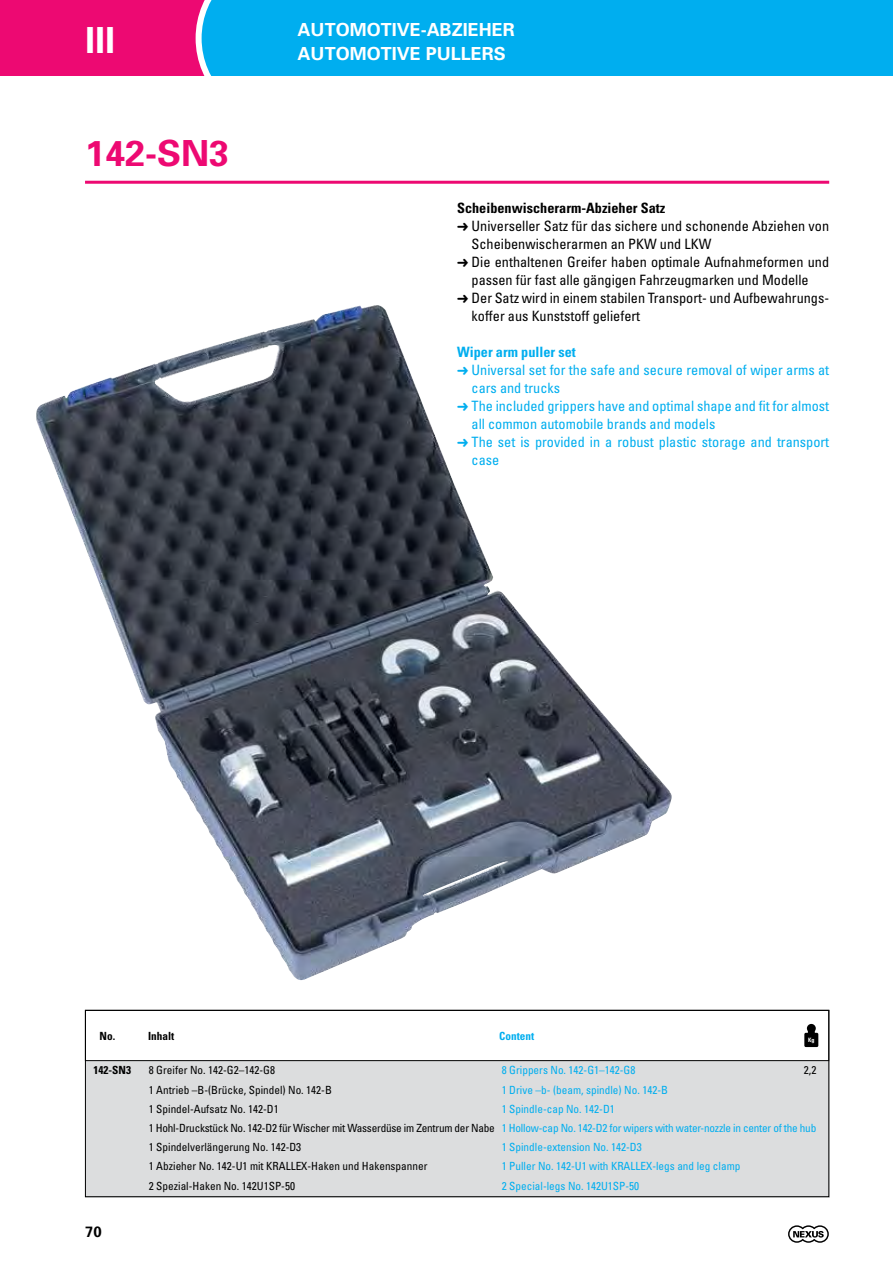
<style>
.page{position:relative;width:893px;height:1263px;background:#fff}
.page>*{position:absolute;margin:0;border:0;box-sizing:border-box;transform-origin:0 0}
.t1{font:700 36px "Univers";color:#ed0972}
.t2{font:700 36px "Univers";color:#fff}
.t3{font:700 18px/24px "Univers";color:#fff}
.t4{font:700 15px "Univers";color:#000}
.t5{font:condensed 14.25px "Univers";color:#000}
.t6{font:condensed 14.25px "Univers";color:#00aeef}
.t7{font:700 condensed 14.25px "Univers";color:#000}
.t8{font:700 condensed 14.25px "Univers";color:#00aeef}
.t9{font:condensed 11.25px/19.2px "Univers";letter-spacing:-.02em;color:#000}
.t10{font:condensed 11.25px "Univers";color:#000}
.t11{font:condensed 11.25px "Univers";color:#00aeef}
.t12{font:700 condensed 11.25px "Univers";color:#000}
.t13{font:700 condensed 11.25px "Univers";color:#00aeef}
.t14{font:700 condensed 6px "Univers";color:#fff}
.s1{font-family:"Dingb Nr 4";font-stretch:normal;font-size:10.5px}
.s2{color:#00aeef}
</style>
<div class="page">
<div style="left:0;top:0;width:230px;height:77px;background:#ed0972"></div>
<svg style="left:196px;top:0;width:102px;height:77px;background:#18afed"></svg>
<div style="left:298px;top:0;width:595px;height:77px;background:#00aeef"></div>
<svg style="left:788px;top:1225px;width:41px;height:18px"></svg>
<hr style="left:85px;top:181px;width:744px;height:3px;background:#ed0972">
<img style="left:36px;top:305px;width:636px;height:675px">
<div style="left:85px;top:1061px;width:744px;height:136px;background:#dcddde"></div>
<div style="left:85px;top:1010px;width:744px;height:51px;border:1px solid #000"></div>
<div style="left:85px;top:1010px;width:744px;height:187px;border:1px solid #000"></div>
<svg style="left:804px;top:1024px;width:14px;height:23px"></svg>
<h1 class="t2" style="left:85px;top:17px;width:32px">III</h1>
<h1 class="t1" style="left:85px;top:130px;width:146px">142-SN3</h1>
<p class="t3" style="left:298px;top:17px;width:218px">AUTOMOTIVE-ABZIEHER<br>AUTOMOTIVE PULLERS</p>
<p class="t7" style="left:457px;top:200px;width:210px">Scheibenwischerarm-Abzieher Satz</p>
<p class="t5" style="left:457px;top:217px;width:374px"><span class="s1">L</span> Universeller Satz für das sichere und schonende Abziehen von</p>
<p class="t5" style="left:472px;top:235px;width:241px">Scheibenwischerarmen an PKW und LKW</p>
<p class="t5" style="left:457px;top:253px;width:374px"><span class="s1">L</span> Die enthaltenen Greifer haben optimale Aufnahmeformen und</p>
<p class="t5" style="left:472px;top:271px;width:339px">passen für fast alle gängigen Fahrzeugmarken und Modelle</p>
<p class="t5" style="left:457px;top:289px;width:374px"><span class="s1">L</span> Der Satz wird in einem stabilen Transport- und Aufbewahrungs-</p>
<p class="t5" style="left:472px;top:307px;width:170px">koffer aus Kunststoff geliefert</p>
<p class="t8" style="left:457px;top:344px;width:120px">Wiper arm puller set</p>
<p class="t6" style="left:457px;top:361px;width:374px"><span class="s1">L</span> Universal set for the safe and secure removal of wiper arms at</p>
<p class="t6" style="left:472px;top:379px;width:90px">cars and trucks</p>
<p class="t6" style="left:457px;top:397px;width:373px"><span class="s1">L</span> The included grippers have and optimal shape and fit for almost</p>
<p class="t6" style="left:472px;top:415px;width:245px">all common automobile brands and models</p>
<p class="t6" style="left:457px;top:433px;width:374px"><span class="s1">L</span> The set is provided in a robust plastic storage and transport</p>
<p class="t6" style="left:472px;top:451px;width:29px">case</p>
<p class="t12" style="left:100px;top:1029px;width:17px">No.</p>
<p class="t12" style="left:148px;top:1029px;width:28px">Inhalt</p>
<p class="t13" style="left:499px;top:1029px;width:37px">Content</p>
<p class="t14" style="left:808px;top:1036px;width:8px">Kg</p>
<p class="t12" style="left:94px;top:1063px;width:39px">142-SN3</p>
<p class="t10" style="left:149px;top:1063px;width:128px">8 Greifer No. 142-G2–142-G8</p>
<p class="t11" style="left:502px;top:1063px;width:135px">8 Grippers No. 142-G1–142-G8</p>
<p class="t10" style="left:804px;top:1063px;width:14px">2,2</p>
<p class="t10" style="left:149px;top:1082px;width:185px">1 Antrieb –B-(Brücke, Spindel) No. 142-B</p>
<p class="t11" style="left:502px;top:1082px;width:168px">1 Drive –b- (beam, spindle) No. 142-B</p>
<p class="t10" style="left:149px;top:1102px;width:131px">1 Spindel-Aufsatz No. 142-D1</p>
<p class="t9" style="left:149px;top:1099px;width:669px;text-indent:353px"><span class="s2">1 Spindle-cap No. 142-D1<br></span>1 Hohl-Druckstück No. 142-D2 für Wischer mit Wasserdüse im Zentrum der Nabe <span class="s2">1 Hollow-cap No. 142-D2 for wipers with water-nozzle in center of the hub<br></span>1 Spindelverlängerung No. 142-D3</p>
<p class="t11" style="left:502px;top:1140px;width:141px">1 Spindle-extension No. 142-D3</p>
<p class="t4" style="left:85px;top:1222px;width:18px">70</p>
<p class="t10" style="left:149px;top:1159px;width:280px">1 Abzieher No. 142-U1 mit KRALLEX-Haken und Hakenspanner</p>
<p class="t11" style="left:502px;top:1159px;width:240px">1 Puller No. 142-U1 with KRALLEX-legs and leg clamp</p>
<p class="t10" style="left:149px;top:1178px;width:148px">2 Spezial-Haken No. 142U1SP-50</p>
<p class="t11" style="left:502px;top:1178px;width:139px">2 Special-legs No. 142U1SP-50</p>
</div>
